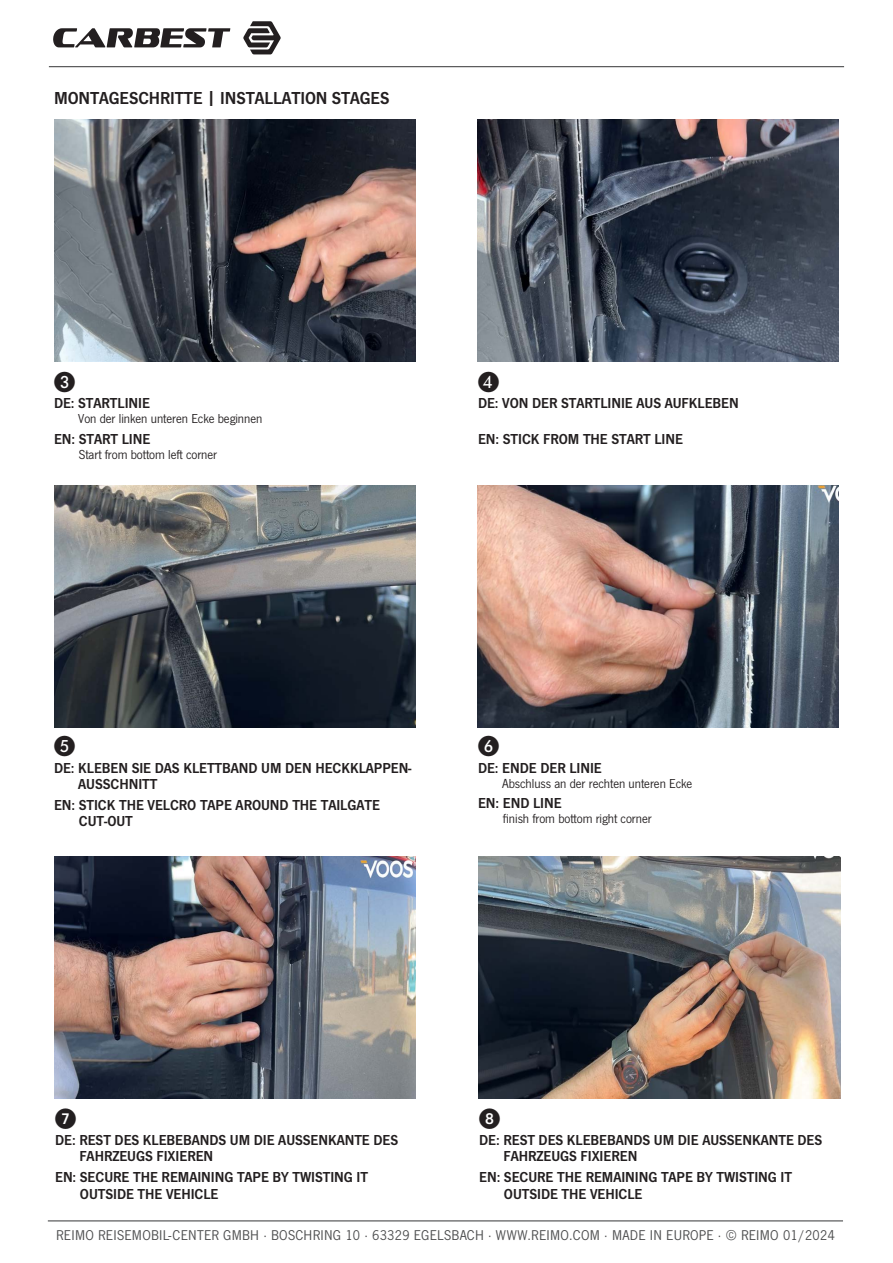
<style>
.page{position:relative;width:893px;height:1263px;background:#fff}
.page>*{position:absolute;margin:0;border:0;box-sizing:border-box;transform-origin:0 0}
.t1{font:18px "News Got Dem";letter-spacing:-.005em;color:#231f20}
.t2{font:15px/16.5px "News Got Dem";letter-spacing:-.005em;color:#231f20}
.t3{font:14.7px "News Got";letter-spacing:.02em;color:#4b4c4d}
.t4{font:13.5px "News Got";letter-spacing:-.005em;color:#231f20}
</style>
<div class="page">
<hr style="left:48px;top:1220px;width:795px;height:1px;background:#4b4c4d">
<svg style="left:243px;top:21px;width:38px;height:33px"></svg>
<svg style="left:53px;top:28px;width:177px;height:19px"></svg>
<hr style="left:49px;top:66px;width:795px;height:1px;background:#4b4c4d">
<img style="left:54px;top:119px;width:362px;height:242px">
<img style="left:477px;top:119px;width:362px;height:242px">
<img style="left:54px;top:485px;width:362px;height:242px">
<img style="left:477px;top:485px;width:362px;height:242px">
<img style="left:54px;top:856px;width:361px;height:242px">
<img style="left:479px;top:856px;width:361px;height:242px">
<p class="t1" style="left:54px;top:88px;width:337px">MONTAGESCHRITTE | INSTALLATION STAGES</p>
<p class="t2" style="left:54px;top:395px;width:98px">DE: STARTLINIE</p>
<p class="t4" style="left:78px;top:411px;width:186px">Von der linken unteren Ecke beginnen</p>
<p class="t2" style="left:54px;top:431px;width:98px">EN: START LINE</p>
<p class="t4" style="left:79px;top:447px;width:140px">Start from bottom left corner</p>
<p class="t2" style="left:478px;top:395px;width:262px">DE: VON DER STARTLINIE AUS AUFKLEBEN</p>
<p class="t2" style="left:478px;top:431px;width:206px">EN: STICK FROM THE START LINE</p>
<p class="t2" style="left:78px;top:759px;width:335px;text-indent:-24px">DE: KLEBEN SIE DAS KLETTBAND UM DEN HECKKLAPPEN-<br>AUSSCHNITT</p>
<p class="t2" style="left:79px;top:797px;width:303px;text-indent:-25px">EN: STICK THE VELCRO TAPE AROUND THE TAILGATE<br>CUT-OUT</p>
<p class="t2" style="left:478px;top:759px;width:125px">DE: ENDE DER LINIE</p>
<p class="t4" style="left:502px;top:776px;width:192px">Abschluss an der rechten unteren Ecke</p>
<p class="t2" style="left:478px;top:795px;width:85px">EN: END LINE</p>
<p class="t4" style="left:503px;top:811px;width:150px">finish from bottom right corner</p>
<p class="t2" style="left:79px;top:1131px;width:320px;text-indent:-24px">DE: REST DES KLEBEBANDS UM DIE AUSSENKANTE DES<br>FAHRZEUGS FIXIEREN</p>
<p class="t2" style="left:80px;top:1169px;width:290px;text-indent:-25px">EN: SECURE THE REMAINING TAPE BY TWISTING IT<br>OUTSIDE THE VEHICLE</p>
<p class="t2" style="left:503px;top:1131px;width:320px;text-indent:-24px">DE: REST DES KLEBEBANDS UM DIE AUSSENKANTE DES<br>FAHRZEUGS FIXIEREN</p>
<p class="t2" style="left:504px;top:1169px;width:290px;text-indent:-25px">EN: SECURE THE REMAINING TAPE BY TWISTING IT<br>OUTSIDE THE VEHICLE</p>
<p class="t3" style="left:56px;top:1227px;width:780px">REIMO REISEMOBIL-CENTER GMBH · BOSCHRING 10 · 63329 EGELSBACH · WWW.REIMO.COM · MADE IN EUROPE · © REIMO 01/2024</p>
</div>
